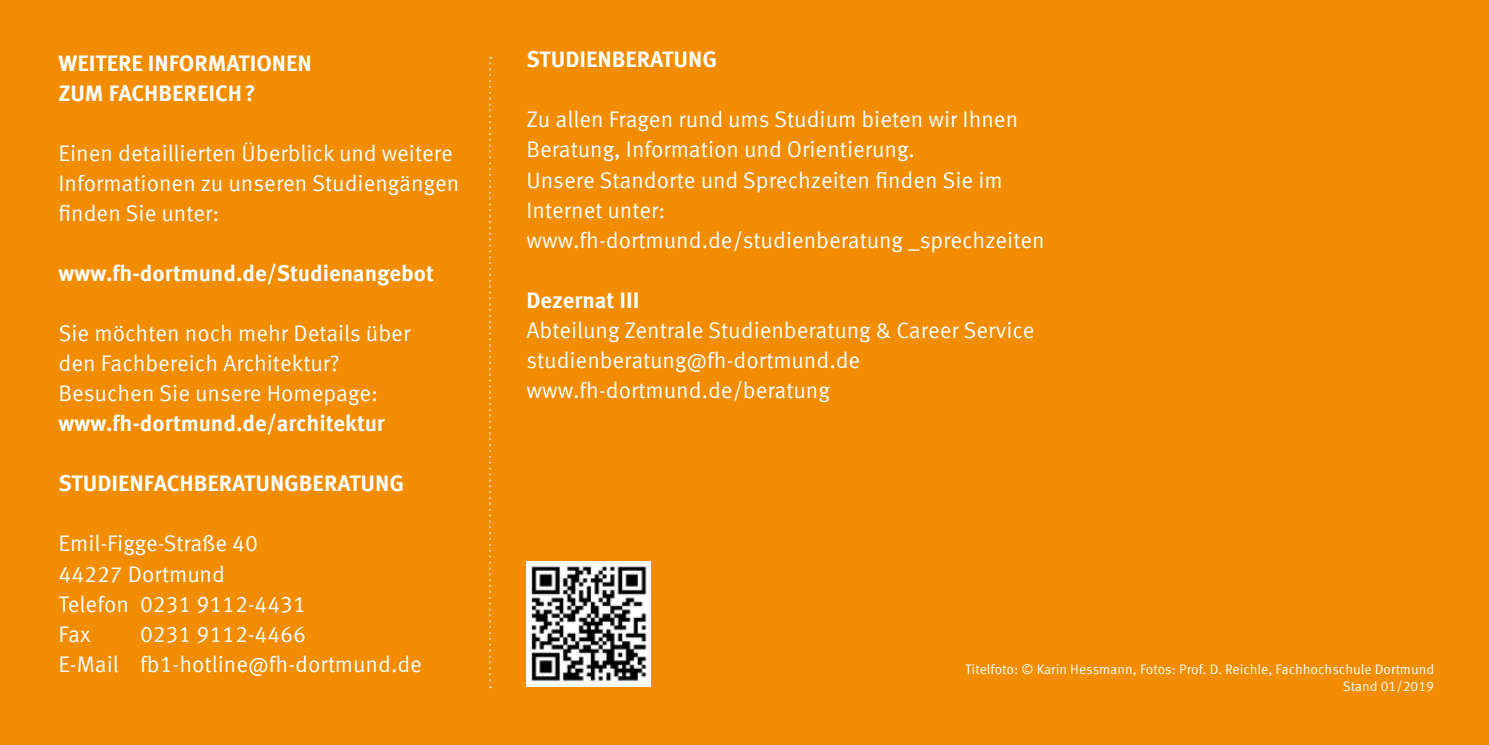
<style>
.page{position:relative;width:1489px;height:745px;background:#fff}
.page>*{position:absolute;margin:0;border:0;box-sizing:border-box;transform-origin:0 0}
.t1{font:22.5px/30px "Meta Offc Pro Norm";color:#fff}
.t2{font:700 22.5px/30px "Meta Offc Pro";color:#fff}
.t3{font:13.75px/16.5px "Meta Offc Pro Norm";color:#fff;text-align:right}
</style>
<div class="page">
<div style="left:0;top:0;width:1488px;height:744px;background:#f28c00"></div>
<img style="left:527px;top:561px;width:123px;height:125px">
<svg style="left:489px;top:57px;width:2px;height:630px"></svg>
<p class="t2" style="left:58px;top:47px;width:255px">WEITERE INFORMATIONEN<br>ZUM FACHBEREICH?</p>
<p class="t1" style="left:58px;top:137px;width:402px">Einen detaillierten Überblick und weitere<br>Informationen zu unseren Studiengängen finden Sie unter:</p>
<p class="t2" style="left:58px;top:257px;width:377px">www.fh-dortmund.de/Studienangebot</p>
<p class="t1" style="left:58px;top:317px;width:353px">Sie möchten noch mehr Details über den Fachbereich Architektur?<br>Besuchen Sie unsere Homepage:</p>
<p class="t2" style="left:58px;top:407px;width:328px">www.fh-dortmund.de/architektur</p>
<p class="t2" style="left:58px;top:467px;width:347px">STUDIENFACHBERATUNGBERATUNG</p>
<p class="t1" style="left:58px;top:527px;width:249px">Emil-Figge-Straße 40<br>44227 Dortmund<br>Telefon 0231 9112-4431<br>Fax</p>
<p class="t1" style="left:58px;top:617px;width:365px;text-indent:81px">0231 9112-4466<br>E-Mail fb1-hotline@fh-dortmund.de</p>
<p class="t2" style="left:526px;top:43px;width:192px">STUDIENBERATUNG</p>
<p class="t1" style="left:526px;top:103px;width:519px">Zu allen Fragen rund ums Studium bieten wir Ihnen Beratung, Information und Orientierung.<br>Unsere Standorte und Sprechzeiten finden Sie im Internet unter: www.fh-dortmund.de/studienberatung _sprechzeiten</p>
<p class="t2" style="left:526px;top:283px;width:114px">Dezernat III</p>
<p class="t1" style="left:526px;top:313px;width:509px">Abteilung Zentrale Studienberatung &amp; Career Service studienberatung@fh-dortmund.de www.fh-dortmund.de/beratung</p>
<p class="t3" style="left:965px;top:660px;width:470px">Titelfoto: © Karin Hessmann, Fotos: Prof. D. Reichle, Fachhochschule Dortmund<br>Stand 01/2019</p>
</div>
